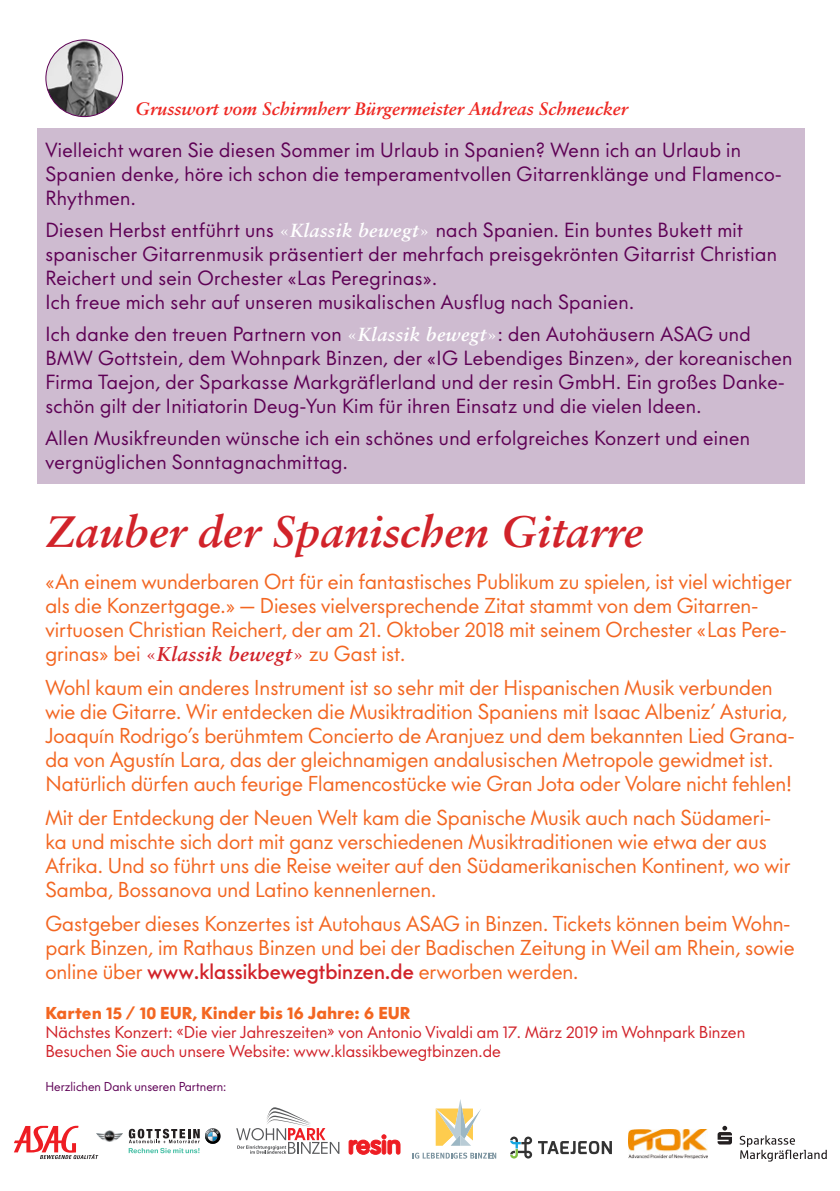
<style>
.page{position:relative;width:840px;height:1191px;background:#fff}
.page>*{position:absolute;margin:0;border:0;box-sizing:border-box;transform-origin:0 0}
.t1{font:italic 700 44px "Sabon";color:#d1232a}
.t2{font:20px/24px "V Futura";color:#f36621}
.t3{font:19px/24px "V Futura";letter-spacing:.02em;color:#5e0155}
.t4{font:italic 700 18px "Sabon";color:#ee2823}
.t5{font:16px "V Futura";color:#d1232a}
.t6{font:700 16px "V Futura";color:#f36621}
.t7{font:12px "V Futura";color:#5e0155}
.s1{font-family:"Sabon";color:#fff}
.s2{font-family:"Sabon";font-weight:700;font-style:italic;color:#fff}
.s3{font-family:"Theinhardt"}
.s4{font-family:"Sabon";color:#d1232a}
.s5{font-family:"Sabon";font-weight:700;font-style:italic;color:#d1232a}
.s6{font-weight:500;color:#d1232a}
</style>
<div class="page">
<div style="left:37px;top:128px;width:767px;height:355px;background:#cebbd0"></div>
<img style="left:46px;top:40px;width:77px;height:77px;border-radius:38px">
<div style="left:45px;top:39px;width:78px;height:78px;border:1px solid #5e0155;border-radius:50%"></div>
<svg style="left:717px;top:1125px;width:14px;height:19px"></svg>
<svg style="left:739px;top:1135px;width:87px;height:26px"></svg>
<svg style="left:14px;top:1125px;width:84px;height:34px"></svg>
<svg style="left:510px;top:1136px;width:101px;height:22px"></svg>
<svg style="left:435px;top:1099px;width:46px;height:46px"></svg>
<svg style="left:412px;top:1152px;width:84px;height:6px"></svg>
<img style="left:628px;top:1129px;width:79px;height:29px">
<svg style="left:236px;top:1107px;width:103px;height:46px"></svg>
<img style="left:97px;top:1130px;width:26px;height:11px">
<svg style="left:129px;top:1128px;width:91px;height:25px"></svg>
<svg style="left:349px;top:1134px;width:51px;height:20px"></svg>
<p class="t4" style="left:135px;top:98px;width:493px">Grusswort vom Schirmherr Bürgermeister Andreas Schneucker</p>
<p class="t3" style="left:45px;top:138px;width:737px">Vielleicht waren Sie diesen Sommer im Urlaub in Spanien? Wenn ich an Urlaub in<br>Spanien denke, höre ich schon die temperamentvollen Gitarrenklänge und Flamenco-<br>Rhythmen.</p>
<p class="t3" style="left:45px;top:218px;width:732px">Diesen Herbst entführt uns <span class="s1">«</span><span class="s2">Klassik bewegt</span><span class="s1">»</span> nach Spanien. Ein buntes Bukett mit spanischer Gitarrenmusik präsentiert der mehrfach preisgekrönten Gitarrist Christian<br>Reichert und sein Orchester «Las Peregrinas».</p>
<p class="t3" style="left:45px;top:290px;width:590px">Ich freue mich sehr auf unseren musikalischen Ausflug nach Spanien.</p>
<p class="t3" style="left:45px;top:322px;width:748px">Ich danke den treuen Partnern von <span class="s1">«</span><span class="s2">Klassik bewegt</span><span class="s1">»</span>: den Autohäusern ASAG und BMW Gottstein, dem Wohnpark Binzen, der «IG Lebendiges Binzen», der koreanischen Firma Taejon, der Sparkasse Markgräflerland und der resin GmbH. Ein großes Danke&shy;schön gilt der Initiatorin Deug-Yun Kim für ihren Einsatz und die vielen Ideen.</p>
<p class="t3" style="left:45px;top:426px;width:705px">Allen Musikfreunden wünsche ich ein schönes und erfolgreiches Konzert und einen vergnüglichen Sonntagnachmittag.</p>
<p class="t1" style="left:45px;top:505px;width:599px">Zauber der Spanischen Gitarre</p>
<p class="t2" style="left:45px;top:570px;width:747px">« An einem wunderbaren Ort für ein fantastisches Publikum zu spielen, ist viel wichtiger als die Konzertgage.» <span class="s3">—</span> Dieses vielversprechende Zitat stammt von dem Gitarren-</p>
<p class="t2" style="left:45px;top:618px;width:742px">virtuosen Christian Reichert, der am 21. Oktober 2018 mit seinem Orchester « Las Pere&shy;grinas» bei <span class="s4">«</span><span class="s5">Klassik bewegt</span><span class="s4">»</span> zu Gast ist.</p>
<p class="t2" style="left:45px;top:676px;width:750px">Wohl kaum ein anderes Instrument ist so sehr mit der Hispanischen Musik verbunden wie die Gitarre. Wir entdecken die Musiktradition Spaniens mit Isaac Albeniz’ Asturia, Joaquín Rodrigo’s berühmtem Concierto de Aranjuez und dem bekannten Lied Grana&shy;da von Agustín Lara, das der gleichnamigen andalusischen Metropole gewidmet ist.<br>Natürlich dürfen auch feurige Flamencostücke wie Gran Jota oder Volare nicht fehlen!</p>
<p class="t2" style="left:45px;top:806px;width:746px">Mit der Entdeckung der Neuen Welt kam die Spanische Musik auch nach Südameri&shy;ka und mischte sich dort mit ganz verschiedenen Musiktraditionen wie etwa der aus Afrika. Und so führt uns die Reise weiter auf den Südamerikanischen Kontinent, wo wir Samba, Bossanova und Latino kennenlernen.</p>
<p class="t2" style="left:45px;top:912px;width:750px">Gastgeber dieses Konzertes ist Autohaus ASAG in Binzen. Tickets können beim Wohn&shy;park Binzen, im Rathaus Binzen und bei der Badischen Zeitung in Weil am Rhein, sowie online über <span class="s6">www.klassikbewegtbinzen.de</span> erworben werden.</p>
<p class="t6" style="left:45px;top:1002px;width:366px">Karten 15 / 10 EUR, Kinder bis 16 Jahre: 6 EUR</p>
<p class="t5" style="left:45px;top:1022px;width:701px">Nächstes Konzert: «Die vier Jahreszeiten» von Antonio Vivaldi am 17. März 2019 im Wohnpark Binzen</p>
<p class="t5" style="left:45px;top:1041px;width:456px">Besuchen Sie auch unsere Website: www.klassikbewegtbinzen.de</p>
<p class="t7" style="left:45px;top:1078px;width:182px">Herzlichen Dank unseren Partnern:</p>
</div>
